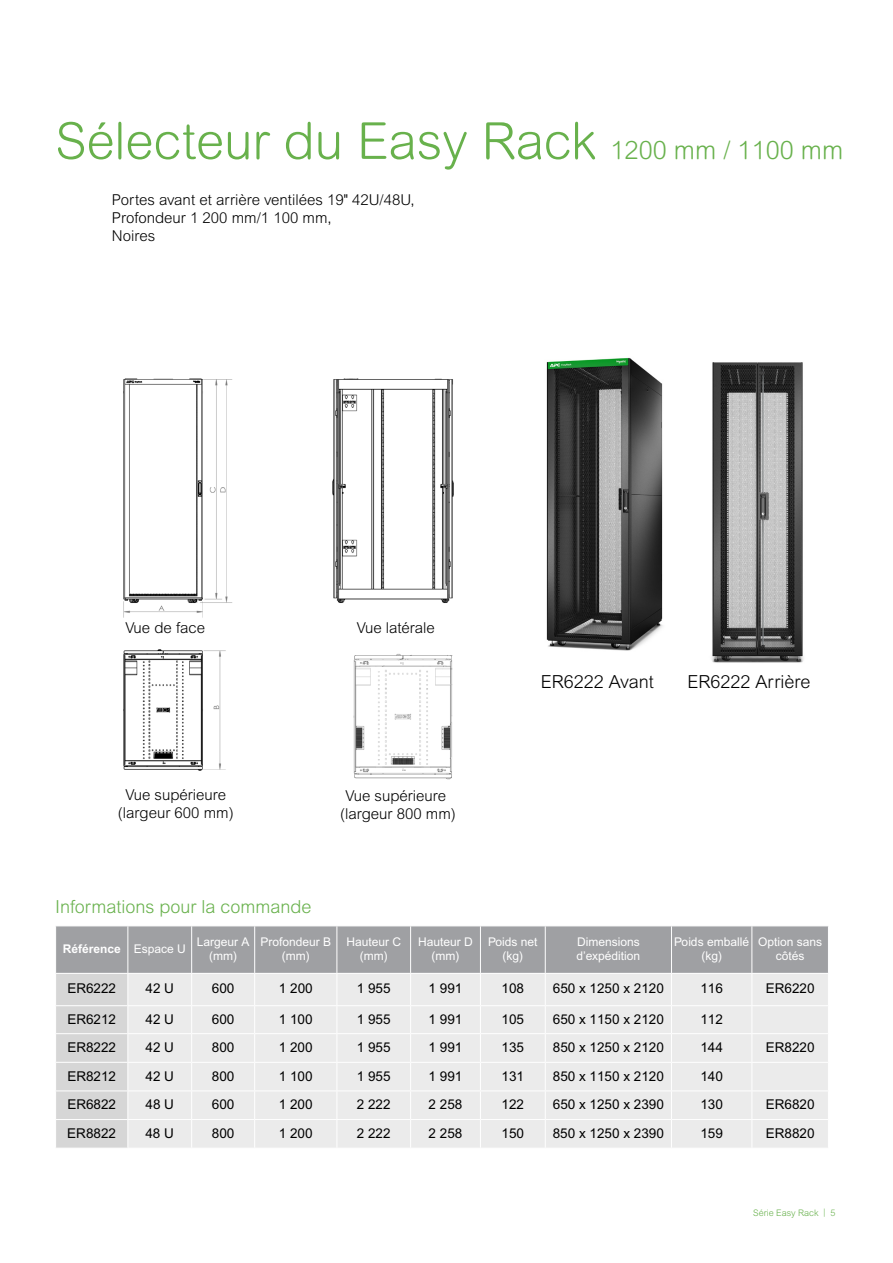
<style>
.page{position:relative;width:893px;height:1263px;background:#fff}
.page>*{position:absolute;margin:0;border:0;box-sizing:border-box;transform-origin:0 0}
.t1{font:300 51px "Arial Rounded MT Pro";color:#68b14c}
.t2{font:300 18px "Arial MT Pro";color:#68b14c}
.t3{font:300 18px "Arial MT Pro";color:#000}
.t4{font:300 15px/18px "Arial MT Pro";color:#000;text-align:center}
.t5{font:13.5px "Arial MT Pro";color:#000}
.t6{font:12px/14.4px "Arial MT Pro";color:#fff;text-align:center}
.t7{font:700 12px "Arial MT Std";color:#fff}
.t8{font:300 9px "Arial MT Std";color:#68b14c}
.s1{font-size:25.5px}
.s2{font-family:"Arial MT Pro";font-weight:400}
</style>
<div class="page">
<img style="left:123px;top:378px;width:331px;height:393px">
<img style="left:546px;top:357px;width:117px;height:294px">
<img style="left:711px;top:362px;width:93px;height:301px">
<img style="left:346px;top:646px;width:108px;height:134px">
<svg style="left:56px;top:926px;width:773px;height:222px;background:#dadadb"></svg>
<h1 class="t1" style="left:55px;top:111px;width:790px">Sélecteur du Easy Rack <span class="s1">1200 mm / 1100 mm</span></h1>
<p class="t4" style="left:112px;top:191px;width:304px;text-align:left">Portes avant et arrière ventilées 19" 42U/48U,<br>Profondeur 1 200 mm/1 100 mm,<br>Noires</p>
<p class="t4" style="left:125px;top:619px;width:81px">Vue de face</p>
<p class="t4" style="left:357px;top:619px;width:80px">Vue latérale</p>
<p class="t4" style="left:118px;top:786px;width:117px">Vue supérieure (largeur 600 mm)</p>
<p class="t4" style="left:340px;top:787px;width:117px">Vue supérieure (largeur 800 mm)</p>
<h2 class="t2" style="left:55px;top:895px;width:258px">Informations pour la commande</h2>
<h2 class="t3" style="left:541px;top:670px;width:115px">ER6222 Avant</h2>
<h2 class="t3" style="left:688px;top:670px;width:124px">ER6222 Arrière</h2>
<p class="t7" style="left:63px;top:942px;width:125px">Référence <span class="s2">Espace U</span></p>
<p class="t6" style="left:197px;top:935px;width:54px">Largeur A (mm)</p>
<p class="t6" style="left:260px;top:935px;width:72px">Profondeur B (mm)</p>
<p class="t6" style="left:346px;top:935px;width:56px">Hauteur C (mm)</p>
<p class="t6" style="left:418px;top:935px;width:56px">Hauteur D (mm)</p>
<p class="t6" style="left:488px;top:935px;width:51px">Poids net (kg)</p>
<p class="t6" style="left:576px;top:935px;width:65px;text-align:left">Dimensions d’expédition</p>
<p class="t6" style="left:674px;top:935px;width:76px">Poids emballé (kg)</p>
<p class="t6" style="left:758px;top:935px;width:66px">Option sans côtés</p>
<p class="t5" style="left:67px;top:981px;width:50px">ER6222</p>
<p class="t5" style="left:146px;top:981px;width:30px">42 U</p>
<p class="t5" style="left:212px;top:981px;width:24px">600</p>
<p class="t5" style="left:279px;top:981px;width:35px">1 200</p>
<p class="t5" style="left:357px;top:981px;width:35px">1 955</p>
<p class="t5" style="left:429px;top:981px;width:35px">1 991</p>
<p class="t5" style="left:502px;top:981px;width:24px">108</p>
<p class="t5" style="left:553px;top:981px;width:113px">650 x 1250 x 2120</p>
<p class="t5" style="left:700px;top:981px;width:24px">116</p>
<p class="t5" style="left:766px;top:981px;width:50px">ER6220</p>
<p class="t5" style="left:67px;top:1011px;width:50px">ER6212</p>
<p class="t5" style="left:145px;top:1011px;width:30px">42 U</p>
<p class="t5" style="left:212px;top:1011px;width:24px">600</p>
<p class="t5" style="left:279px;top:1011px;width:35px">1 100</p>
<p class="t5" style="left:357px;top:1011px;width:35px">1 955</p>
<p class="t5" style="left:429px;top:1011px;width:35px">1 991</p>
<p class="t5" style="left:502px;top:1011px;width:24px">105</p>
<p class="t5" style="left:553px;top:1011px;width:113px">650 x 1150 x 2120</p>
<p class="t5" style="left:700px;top:1011px;width:24px">112</p>
<p class="t5" style="left:67px;top:1039px;width:50px">ER8222</p>
<p class="t5" style="left:145px;top:1039px;width:30px">42 U</p>
<p class="t5" style="left:212px;top:1039px;width:24px">800</p>
<p class="t5" style="left:279px;top:1039px;width:35px">1 200</p>
<p class="t5" style="left:357px;top:1039px;width:35px">1 955</p>
<p class="t5" style="left:429px;top:1039px;width:35px">1 991</p>
<p class="t5" style="left:502px;top:1039px;width:24px">135</p>
<p class="t5" style="left:553px;top:1039px;width:113px">850 x 1250 x 2120</p>
<p class="t5" style="left:700px;top:1039px;width:24px">144</p>
<p class="t5" style="left:766px;top:1039px;width:50px">ER8220</p>
<p class="t5" style="left:67px;top:1068px;width:50px">ER8212</p>
<p class="t5" style="left:145px;top:1068px;width:30px">42 U</p>
<p class="t5" style="left:212px;top:1068px;width:24px">800</p>
<p class="t5" style="left:279px;top:1068px;width:35px">1 100</p>
<p class="t5" style="left:357px;top:1068px;width:35px">1 955</p>
<p class="t5" style="left:429px;top:1068px;width:35px">1 991</p>
<p class="t5" style="left:502px;top:1068px;width:24px">131</p>
<p class="t5" style="left:553px;top:1068px;width:113px">850 x 1150 x 2120</p>
<p class="t5" style="left:700px;top:1068px;width:24px">140</p>
<p class="t5" style="left:67px;top:1097px;width:50px">ER6822</p>
<p class="t5" style="left:145px;top:1097px;width:30px">48 U</p>
<p class="t5" style="left:212px;top:1097px;width:24px">600</p>
<p class="t5" style="left:279px;top:1097px;width:35px">1 200</p>
<p class="t5" style="left:357px;top:1097px;width:35px">2 222</p>
<p class="t5" style="left:429px;top:1097px;width:35px">2 258</p>
<p class="t5" style="left:502px;top:1097px;width:24px">122</p>
<p class="t5" style="left:553px;top:1097px;width:113px">650 x 1250 x 2390</p>
<p class="t5" style="left:700px;top:1097px;width:24px">130</p>
<p class="t5" style="left:766px;top:1097px;width:50px">ER6820</p>
<p class="t5" style="left:67px;top:1125px;width:50px">ER8822</p>
<p class="t5" style="left:145px;top:1125px;width:30px">48 U</p>
<p class="t5" style="left:212px;top:1125px;width:24px">800</p>
<p class="t5" style="left:279px;top:1125px;width:35px">1 200</p>
<p class="t5" style="left:357px;top:1125px;width:35px">2 222</p>
<p class="t5" style="left:429px;top:1125px;width:35px">2 258</p>
<p class="t5" style="left:502px;top:1125px;width:24px">150</p>
<p class="t5" style="left:553px;top:1125px;width:113px">850 x 1250 x 2390</p>
<p class="t5" style="left:700px;top:1125px;width:24px">159</p>
<p class="t5" style="left:766px;top:1125px;width:50px">ER8820</p>
<p class="t8" style="left:753px;top:1207px;width:84px">Série Easy Rack | 5</p>
</div>
